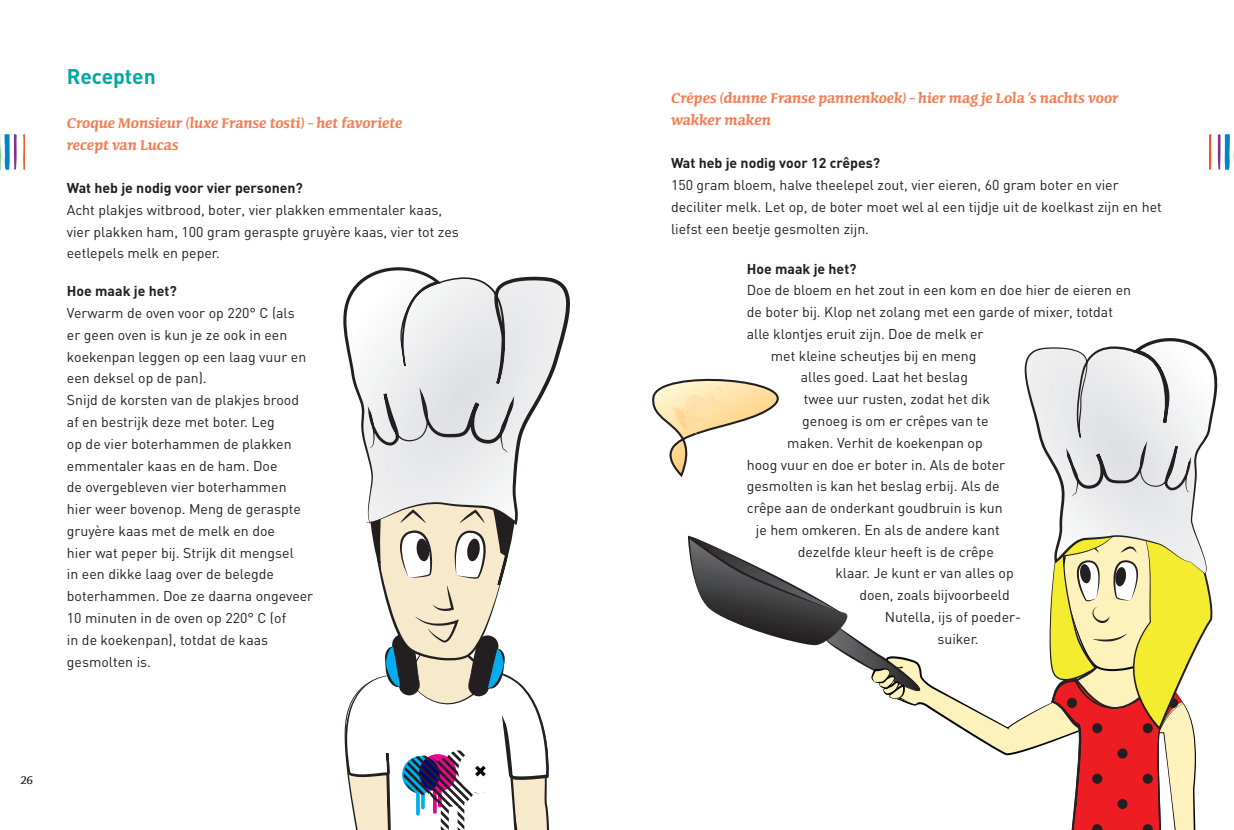
<style>
.page{position:relative;width:1234px;height:830px;background:#fff}
.page>*{position:absolute;margin:0;border:0;box-sizing:border-box;transform-origin:0 0}
.t1{font:700 21px "DIN";color:#00a9a3}
.t2{font:600 18px/21.8px "Conga Brava Std";color:#f47d54}
.t3{font:15px "Conga Brava Std";color:#231f20}
.t4{font:14.1px/21.8px "DIN";color:#231f20}
.t5{font:700 14.1px "DIN";color:#231f20}
</style>
<div class="page">
<svg style="left:343px;top:267px;width:227px;height:120px;fill:#ededee"></svg>
<svg style="left:344px;top:387px;width:206px;height:442px"></svg>
<svg style="left:930px;top:698px;width:266px;height:131px"></svg>
<svg style="left:687px;top:535px;width:268px;height:174px"></svg>
<svg style="left:1045px;top:728px;width:137px;height:101px"></svg>
<svg style="left:1049px;top:573px;width:163px;height:157px;background:#e5cb74"></svg>
<svg style="left:1024px;top:338px;width:193px;height:235px"></svg>
<svg style="left:1066px;top:440px;width:124px;height:56px;background:#cfcfd1"></svg>
<svg style="left:652px;top:378px;width:127px;height:100px"></svg>
<svg style="left:0;top:134px;width:25px;height:36px"></svg>
<svg style="left:1209px;top:134px;width:25px;height:36px"></svg>
<h1 class="t1" style="left:67px;top:63px;width:91px">Recepten</h1>
<p class="t2" style="left:67px;top:112px;width:337px">Croque Monsieur (luxe Franse tosti) – het favoriete recept van Lucas</p>
<p class="t5" style="left:67px;top:179px;width:238px">Wat heb je nodig voor vier personen?</p>
<p class="t4" style="left:67px;top:198px;width:393px">Acht plakjes witbrood, boter, vier plakken emmentaler kaas, vier plakken ham, 100 gram geraspte gruyère kaas, vier tot zes eetlepels melk en peper.</p>
<p class="t5" style="left:67px;top:282px;width:111px">Hoe maak je het?</p>
<p class="t4" style="left:67px;top:302px;width:248px">Verwarm de oven voor op 220° C (als<br>er geen oven is kun je ze ook in een koekenpan leggen op een laag vuur en een deksel op de pan).<br>Snijd de korsten van de plakjes brood af en bestrijk deze met boter. Leg<br>op de vier boterhammen de plakken emmentaler kaas en de ham. Doe<br>de overgebleven vier boterhammen hier weer bovenop. Meng de geraspte gruyère kaas met de melk en doe<br>hier wat peper bij. Strijk dit mengsel<br>in een dikke laag over de belegde boterhammen. Doe ze daarna ongeveer<br>10 minuten in de oven op 220° C (of<br>in de koekenpan), totdat de kaas gesmolten is.</p>
<p class="t3" style="left:21px;top:772px;width:14px">26</p>
<p class="t2" style="left:671px;top:87px;width:449px">Crêpes (dunne Franse pannenkoek) – hier mag je Lola ’s nachts voor wakker maken</p>
<p class="t5" style="left:671px;top:154px;width:211px">Wat heb je nodig voor 12 crêpes?</p>
<p class="t4" style="left:671px;top:174px;width:492px">150 gram bloem, halve theelepel zout, vier eieren, 60 gram boter en vier deciliter melk. Let op, de boter moet wel al een tijdje uit de koelkast zijn en het liefst een beetje gesmolten zijn.</p>
<p class="t5" style="left:746px;top:259px;width:111px">Hoe maak je het?</p>
<p class="t4" style="left:746px;top:279px;width:386px">Doe de bloem en het zout in een kom en doe hier de eieren en</p>
<p class="t4" style="left:746px;top:301px;width:368px">de boter bij. Klop net zolang met een garde of mixer, totdat</p>
<p class="t4" style="left:746px;top:322px;width:238px">alle klontjes eruit zijn. Doe de melk er</p>
<p class="t4" style="left:770px;top:344px;width:207px">met kleine scheutjes bij en meng</p>
<p class="t4" style="left:800px;top:366px;width:169px">alles goed. Laat het beslag</p>
<p class="t4" style="left:803px;top:388px;width:188px">twee uur rusten, zodat het dik</p>
<p class="t4" style="left:802px;top:409px;width:188px">genoeg is om er crêpes van te</p>
<p class="t4" style="left:787px;top:431px;width:197px">maken. Verhit de koekenpan op</p>
<p class="t4" style="left:746px;top:453px;width:260px">hoog vuur en doe er boter in. Als de boter</p>
<p class="t4" style="left:746px;top:475px;width:254px">gesmolten is kan het beslag erbij. Als de</p>
<p class="t4" style="left:746px;top:496px;width:257px">crêpe aan de onderkant goudbruin is kun</p>
<p class="t4" style="left:755px;top:518px;width:245px">je hem omkeren. En als de andere kant</p>
<p class="t4" style="left:797px;top:540px;width:197px">dezelfde kleur heeft is de crêpe</p>
<p class="t4" style="left:835px;top:562px;width:180px">klaar. Je kunt er van alles op</p>
<p class="t4" style="left:859px;top:583px;width:152px">doen, zoals bijvoorbeeld</p>
<p class="t4" style="left:884px;top:605px;width:138px">Nutella, ijs of poeder-</p>
<p class="t4" style="left:937px;top:627px;width:43px">suiker.</p>
</div>
